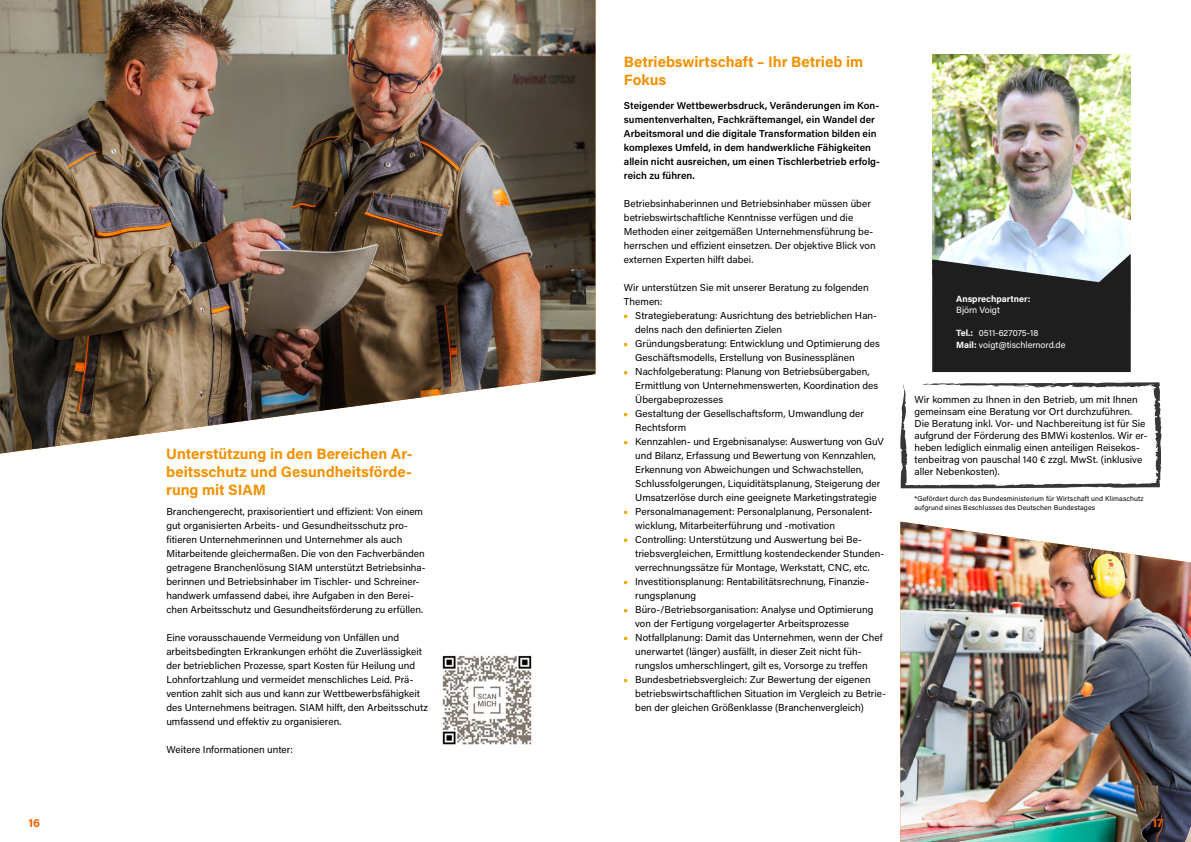
<style>
.page{position:relative;width:1191px;height:842px;background:#fff}
.page>*{position:absolute;margin:0;border:0;box-sizing:border-box;transform-origin:0 0}
.t1{font:700 15px/18px "Acumin Pro";letter-spacing:-.005em;color:#f39100;text-align:justify}
.t2{font:700 12px "Acumin Pro";color:#ec6502}
.t3{font:10px/14px "Acumin Pro";color:#000}
.t4{font:600 10px/14px "Acumin Pro";letter-spacing:.005em;color:#000}
.t5{font:9px/12px "Acumin Pro";color:#fff}
.t6{font:700 9px "Acumin Pro";color:#fff}
.t7{font:7px/9px "Acumin Pro";letter-spacing:.015em;color:#000}
.s1{font-weight:700}
</style>
<div class="page">
<img style="left:900px;top:522px;width:291px;height:320px">
<img style="left:442px;top:655px;width:90px;height:90px">
<img style="left:0;top:0;width:595px;height:454px">
<svg style="left:624px;top:538px;width:3px;height:4px"></svg>
<svg style="left:624px;top:343px;width:3px;height:4px"></svg>
<svg style="left:624px;top:371px;width:3px;height:4px"></svg>
<img style="left:932px;top:54px;width:198px;height:200px">
<svg style="left:932px;top:254px;width:198px;height:118px;background:#383b3c"></svg>
<svg style="left:900px;top:382px;width:262px;height:106px"></svg>
<h1 class="t1" style="left:166px;top:444px;width:248px">Unterstützung in den Bereichen Ar&shy;beitsschutz und Gesundheitsförde&shy;rung mit SIAM</h1>
<p class="t3" style="left:166px;top:504px;width:261px">Branchengerecht, praxisorientiert und effizient: Von einem gut organisierten Arbeits- und Gesundheitsschutz pro&shy;fitieren Unternehmerinnen und Unternehmer als auch Mitarbeitende gleichermaßen. Die von den Fachverbänden getragene Branchenlösung SIAM unterstützt Betriebsinha&shy;berinnen und Betriebsinhaber im Tischler- und Schreiner&shy;handwerk umfassend dabei, ihre Aufgaben in den Berei&shy;chen Arbeitsschutz und Gesundheitsförderung zu erfüllen.</p>
<p class="t3" style="left:166px;top:630px;width:263px">Eine vorausschauende Vermeidung von Unfällen und arbeitsbedingten Erkrankungen erhöht die Zuverlässigkeit der betrieblichen Prozesse, spart Kosten für Heilung und Lohnfortzahlung und vermeidet menschliches Leid. Prä&shy;vention zahlt sich aus und kann zur Wettbewerbsfähigkeit des Unternehmens beitragen. SIAM hilft, den Arbeitsschutz umfassend und effektiv zu organisieren.</p>
<p class="t3" style="left:166px;top:742px;width:128px">Weitere Informationen unter:</p>
<h1 class="t1" style="left:624px;top:52px;width:241px">Betriebswirtschaft – Ihr Betrieb im<br>Fokus</h1>
<p class="t4" style="left:624px;top:98px;width:258px">Steigender Wettbewerbsdruck, Veränderungen im Kon&shy;sumentenverhalten, Fachkräftemangel, ein Wandel der Arbeitsmoral und die digitale Transformation bilden ein komplexes Umfeld, in dem handwerkliche Fähigkeiten allein nicht ausreichen, um einen Tischlerbetrieb erfolg&shy;reich zu führen.</p>
<p class="t3" style="left:624px;top:196px;width:253px">Betriebsinhaberinnen und Betriebsinhaber müssen über betriebswirtschaftliche Kenntnisse verfügen und die Methoden einer zeitgemäßen Unternehmensführung be&shy;herrschen und effizient einsetzen. Der objektive Blick von externen Experten hilft dabei.</p>
<p class="t3" style="left:624px;top:280px;width:246px">Wir unterstützen Sie mit unserer Beratung zu folgenden<br>Themen:</p>
<p class="t3" style="left:635px;top:308px;width:243px;text-indent:-11px">• Strategieberatung: Ausrichtung des betrieblichen Han&shy;delns nach den definierten Zielen</p>
<p class="t3" style="left:635px;top:336px;width:246px;text-indent:-11px">• Gründungsberatung: Entwicklung und Optimierung des<br>Geschäftsmodells, Erstellung von Businessplänen</p>
<p class="t3" style="left:635px;top:364px;width:245px;text-indent:-11px">• Nachfolgeberatung: Planung von Betriebsübergaben,<br>Ermittlung von Unternehmenswerten, Koordination des<br>Übergabeprozesses</p>
<p class="t3" style="left:635px;top:406px;width:230px;text-indent:-11px">• Gestaltung der Gesellschaftsform, Umwandlung der<br>Rechtsform</p>
<p class="t3" style="left:635px;top:434px;width:250px;text-indent:-11px">• Kennzahlen- und Ergebnisanalyse: Auswertung von GuV und Bilanz, Erfassung und Bewertung von Kennzahlen, Erkennung von Abweichungen und Schwachstellen, Schlussfolgerungen, Liquiditätsplanung, Steigerung der Umsatzerlöse durch eine geeignete Marketingstrategie</p>
<p class="t3" style="left:635px;top:504px;width:239px;text-indent:-11px">• Personalmanagement: Personalplanung, Personalent&shy;wicklung, Mitarbeiterführung und -motivation</p>
<p class="t3" style="left:635px;top:532px;width:251px;text-indent:-11px">• Controlling: Unterstützung und Auswertung bei Be&shy;triebsvergleichen, Ermittlung kostendeckender Stunden&shy;verrechnungssätze für Montage, Werkstatt, CNC, etc.</p>
<p class="t3" style="left:635px;top:574px;width:235px;text-indent:-11px">• Investitionsplanung: Rentabilitätsrechnung, Finanzie&shy;rungsplanung</p>
<p class="t3" style="left:635px;top:602px;width:240px;text-indent:-11px">• Büro-/Betriebsorganisation: Analyse und Optimierung von der Fertigung vorgelagerter Arbeitsprozesse</p>
<p class="t3" style="left:635px;top:630px;width:249px;text-indent:-11px">• Notfallplanung: Damit das Unternehmen, wenn der Chef unerwartet (länger) ausfällt, in dieser Zeit nicht füh&shy;rungslos umherschlingert, gilt es, Vorsorge zu treffen</p>
<p class="t3" style="left:635px;top:672px;width:252px;text-indent:-11px">• Bundesbetriebsvergleich: Zur Bewertung der eigenen betriebswirtschaftlichen Situation im Vergleich zu Betrie&shy;ben der gleichen Größenklasse (Branchenvergleich)</p>
<p class="t6" style="left:956px;top:293px;width:76px">Ansprechpartner:</p>
<p class="t5" style="left:956px;top:304px;width:45px">Björn Voigt</p>
<p class="t5" style="left:956px;top:326px;width:111px"><span class="s1">Tel.:</span> 0511-627075-18<br><span class="s1">Mail:</span> voigt@tischlernord.de</p>
<p class="t3" style="left:914px;top:393px;width:234px;line-height:12px">Wir kommen zu Ihnen in den Betrieb, um mit Ihnen gemeinsam eine Beratung vor Ort durchzuführen.<br>Die Beratung inkl. Vor- und Nachbereitung ist für Sie aufgrund der Förderung des BMWi kostenlos. Wir er&shy;heben lediglich einmalig einen anteiligen Reisekos&shy;tenbeitrag von pauschal 140 € zzgl. MwSt. (inklusive aller Nebenkosten).</p>
<p class="t7" style="left:914px;top:494px;width:231px">*Gefördert durch das Bundesministerium für Wirtschaft und Klimaschutz aufgrund eines Beschlusses des Deutschen Bundestages</p>
<p class="t2" style="left:28px;top:814px;width:13px">16</p>
<p class="t2" style="left:1152px;top:814px;width:12px">17</p>
</div>
